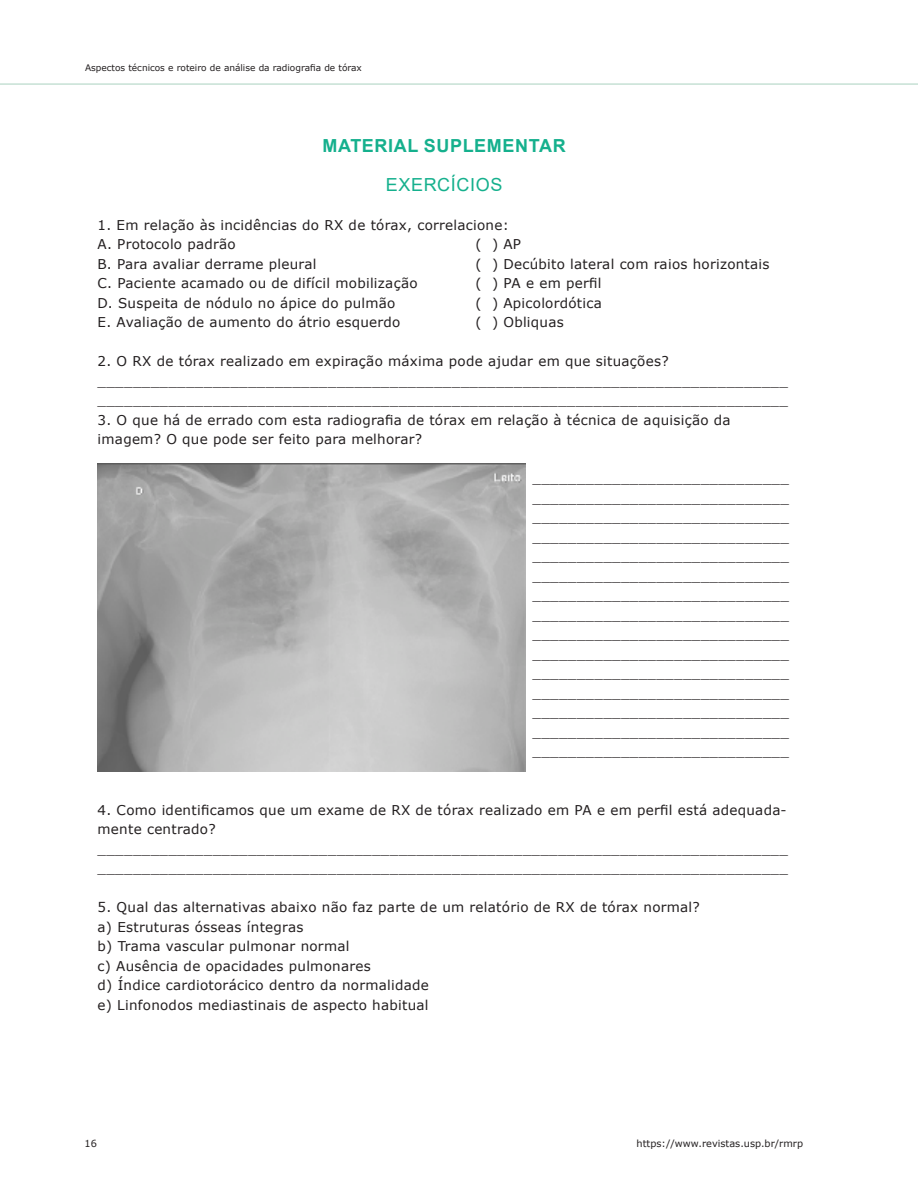
<style>
.page{position:relative;width:918px;height:1188px;background:#fff}
.page>*{position:absolute;margin:0;border:0;box-sizing:border-box;transform-origin:0 0}
.SUB1{font:700 18px "Arial";letter-spacing:.035em;color:#15b08d}
.SUB1-2{font:18px "Arial";letter-spacing:.035em;color:#15b08d}
.TXT{font:13.5px/19.5px "Verdana";letter-spacing:.02em;color:#231f20}
.t1{font:9.75px "Verdana";color:#231f20}
.t2{font:9px "Verdana";color:#231f20}
</style>
<div class="page">
<hr style="left:0;top:83px;width:918px;height:2px;background:#c6e1d4">
<img style="left:98px;top:464px;width:428px;height:308px">
<p class="t2" style="left:85px;top:62px;width:278px">Aspectos técnicos e roteiro de análise da radiografia de tórax</p>
<p class="SUB1" style="left:322px;top:132px;width:245px">MATERIAL SUPLEMENTAR</p>
<p class="SUB1-2" style="left:386px;top:172px;width:118px">EXERCÍCIOS</p>
<p class="TXT" style="left:98px;top:215px;width:413px">1. Em relação às incidências do RX de tórax, correlacione:</p>
<p class="TXT" style="left:98px;top:234px;width:140px">A. Protocolo padrão</p>
<p class="TXT" style="left:476px;top:234px;width:47px">( ) AP</p>
<p class="TXT" style="left:98px;top:254px;width:220px">B. Para avaliar derrame pleural</p>
<p class="TXT" style="left:476px;top:254px;width:296px">( ) Decúbito lateral com raios horizontais</p>
<p class="TXT" style="left:98px;top:273px;width:322px">C. Paciente acamado ou de difícil mobilização</p>
<p class="TXT" style="left:476px;top:273px;width:127px">( ) PA e em perfil</p>
<p class="TXT" style="left:98px;top:293px;width:299px">D. Suspeita de nódulo no ápice do pulmão</p>
<p class="TXT" style="left:476px;top:293px;width:128px">( ) Apicolordótica</p>
<p class="TXT" style="left:98px;top:312px;width:304px">E. Avaliação de aumento do átrio esquerdo</p>
<p class="TXT" style="left:476px;top:312px;width:90px">( ) Obliquas</p>
<p class="TXT" style="left:98px;top:351px;width:573px">2. O RX de tórax realizado em expiração máxima pode ajudar em que situações?</p>
<p class="TXT" style="left:98px;top:371px;width:692px">______________________________________________________________________________ ______________________________________________________________________________</p>
<p class="TXT" style="left:98px;top:410px;width:635px">3. O que há de errado com esta radiografia de tórax em relação à técnica de aquisição da imagem? O que pode ser feito para melhorar?</p>
<p class="TXT" style="left:532px;top:468px;width:258px;text-align:justify">_____________________________ _____________________________ _____________________________ _____________________________ _____________________________ _____________________________ _____________________________ _____________________________ _____________________________ _____________________________ _____________________________ _____________________________ _____________________________ _____________________________ _____________________________</p>
<p class="TXT" style="left:98px;top:800px;width:691px">4. Como identificamos que um exame de RX de tórax realizado em PA e em perfil está adequada&shy;mente centrado?</p>
<p class="TXT" style="left:98px;top:839px;width:692px">______________________________________________________________________________ ______________________________________________________________________________</p>
<p class="TXT" style="left:98px;top:897px;width:604px">5. Qual das alternativas abaixo não faz parte de um relatório de RX de tórax normal?</p>
<p class="TXT" style="left:98px;top:917px;width:207px">a) Estruturas ósseas íntegras</p>
<p class="TXT" style="left:98px;top:936px;width:253px">b) Trama vascular pulmonar normal</p>
<p class="TXT" style="left:98px;top:956px;width:275px">c) Ausência de opacidades pulmonares</p>
<p class="TXT" style="left:98px;top:975px;width:333px">d) Índice cardiotorácico dentro da normalidade</p>
<p class="TXT" style="left:98px;top:995px;width:333px">e) Linfonodos mediastinais de aspecto habitual</p>
<p class="t1" style="left:85px;top:1137px;width:14px">16</p>
<p class="t1" style="left:637px;top:1137px;width:168px">https://www.revistas.usp.br/rmrp</p>
</div>
